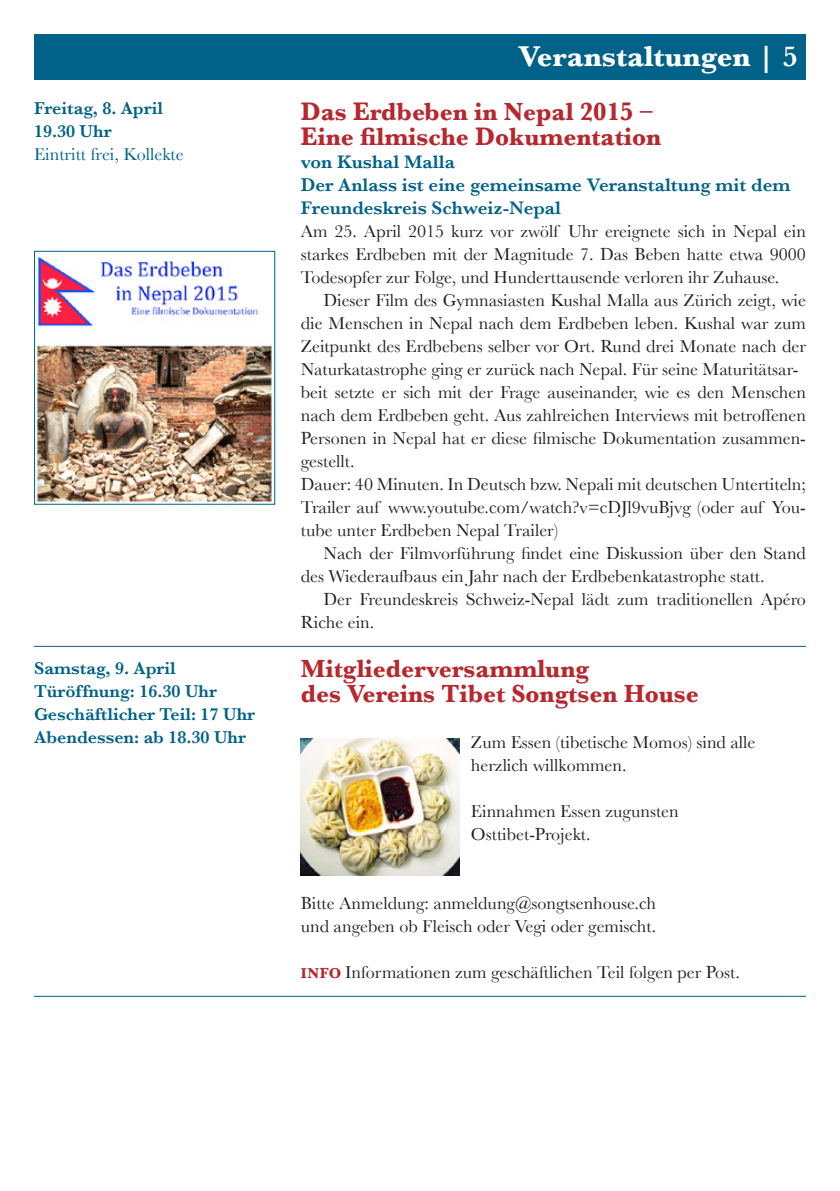
<style>
.page{position:relative;width:840px;height:1191px;background:#fff}
.page>*{position:absolute;margin:0;border:0;box-sizing:border-box;transform-origin:0 0}
.t1{font:700 30px "Baskerville";color:#fff}
.t2{font:700 26px/25.4px "Baskerville";color:#b7282e;scale:.96 1}
.t3{font:600 19px/23px "Baskerville";color:#006288}
.t4{font:18px/23px "Baskerville";color:#231f20}
.t5{font:600 18px/23px "Baskerville";color:#006288}
.t6{font:18px "Baskerville";color:#006288}
.s1{font-weight:600}
.s2{font-weight:700;font-size:15px;color:#b7282e}
</style>
<div class="page">
<div style="left:34px;top:34px;width:771px;height:45px;background:#006288"></div>
<hr style="left:34px;top:646px;width:771px;height:1px;background:#006288">
<hr style="left:34px;top:996px;width:771px;height:1px;background:#006288">
<img style="left:300px;top:738px;width:159px;height:137px">
<img style="left:36px;top:256px;width:236px;height:246px">
<div style="left:34px;top:251px;width:241px;height:254px;border:1px solid #006288"></div>
<p class="t5" style="left:34px;top:97px;width:130px">Freitag, 8. April<br>19.30 Uhr</p>
<p class="t6" style="left:34px;top:144px;width:151px">Eintritt frei, Kollekte</p>
<h1 class="t1" style="left:518px;top:38px;width:280px">Veranstaltungen <span class="s1">| 5</span></h1>
<h2 class="t2" style="left:300px;top:98px;width:377px">Das Erdbeben in Nepal 2015 –<br>Eine filmische Dokumentation</h2>
<p class="t3" style="left:300px;top:150px;width:491px">von Kushal Malla<br>Der Anlass ist eine gemeinsame Veranstaltung mit dem<br>Freundeskreis Schweiz-Nepal</p>
<p class="t4" style="left:300px;top:219px;width:506px;text-align:justify">Am 25. April 2015 kurz vor zwölf Uhr ereignete sich in Nepal ein starkes Erdbeben mit der Magnitude 7. Das Beben hatte etwa 9000<br>Todesopfer zur Folge, und Hunderttausende verloren ihr Zuhause.</p>
<p class="t4" style="left:300px;top:288px;width:506px;text-indent:23px">Dieser Film des Gymnasiasten Kushal Malla aus Zürich zeigt, wie die Menschen in Nepal nach dem Erdbeben leben. Kushal war zum Zeitpunkt des Erdbebens selber vor Ort. Rund drei Monate nach der Naturkatastrophe ging er zurück nach Nepal. Für seine Maturitätsar&shy;beit setzte er sich mit der Frage auseinander, wie es den Menschen nach dem Erdbeben geht. Aus zahlreichen Interviews mit betroffenen Personen in Nepal hat er diese filmische Dokumentation zusammen&shy;gestellt.<br>Dauer: 40 Minuten. In Deutsch bzw. Nepali mit deutschen Untertiteln; Trailer auf www.youtube.com/watch?v=cDJl9vuBjvg (oder auf You&shy;tube unter Erdbeben Nepal Trailer)</p>
<p class="t4" style="left:300px;top:542px;width:506px;text-indent:23px">Nach der Filmvorführung findet eine Diskussion über den Stand des Wiederaufbaus ein Jahr nach der Erdbebenkatastrophe statt.</p>
<p class="t4" style="left:300px;top:588px;width:506px;text-indent:23px">Der Freundeskreis Schweiz-Nepal lädt zum traditionellen Apéro<br>Riche ein.</p>
<p class="t5" style="left:34px;top:656px;width:222px">Samstag, 9. April<br>Türöffnung: 16.30 Uhr<br>Geschäftlicher Teil: 17 Uhr<br>Abendessen: ab 18.30 Uhr</p>
<h2 class="t2" style="left:300px;top:655px;width:416px">Mitgliederversammlung<br>des Vereins Tibet Songtsen House</h2>
<p class="t4" style="left:470px;top:730px;width:286px">Zum Essen (tibetische Momos) sind alle herzlich willkommen.</p>
<p class="t4" style="left:470px;top:799px;width:209px">Einnahmen Essen zugunsten<br>Osttibet-Projekt.</p>
<p class="t4" style="left:300px;top:891px;width:357px">Bitte Anmeldung: anmeldung@songtsenhouse.ch und angeben ob Fleisch oder Vegi oder gemischt.</p>
<p class="t4" style="left:300px;top:960px;width:440px"><span class="s2">INFO</span> Informationen zum geschäftlichen Teil folgen per Post.</p>
</div>
